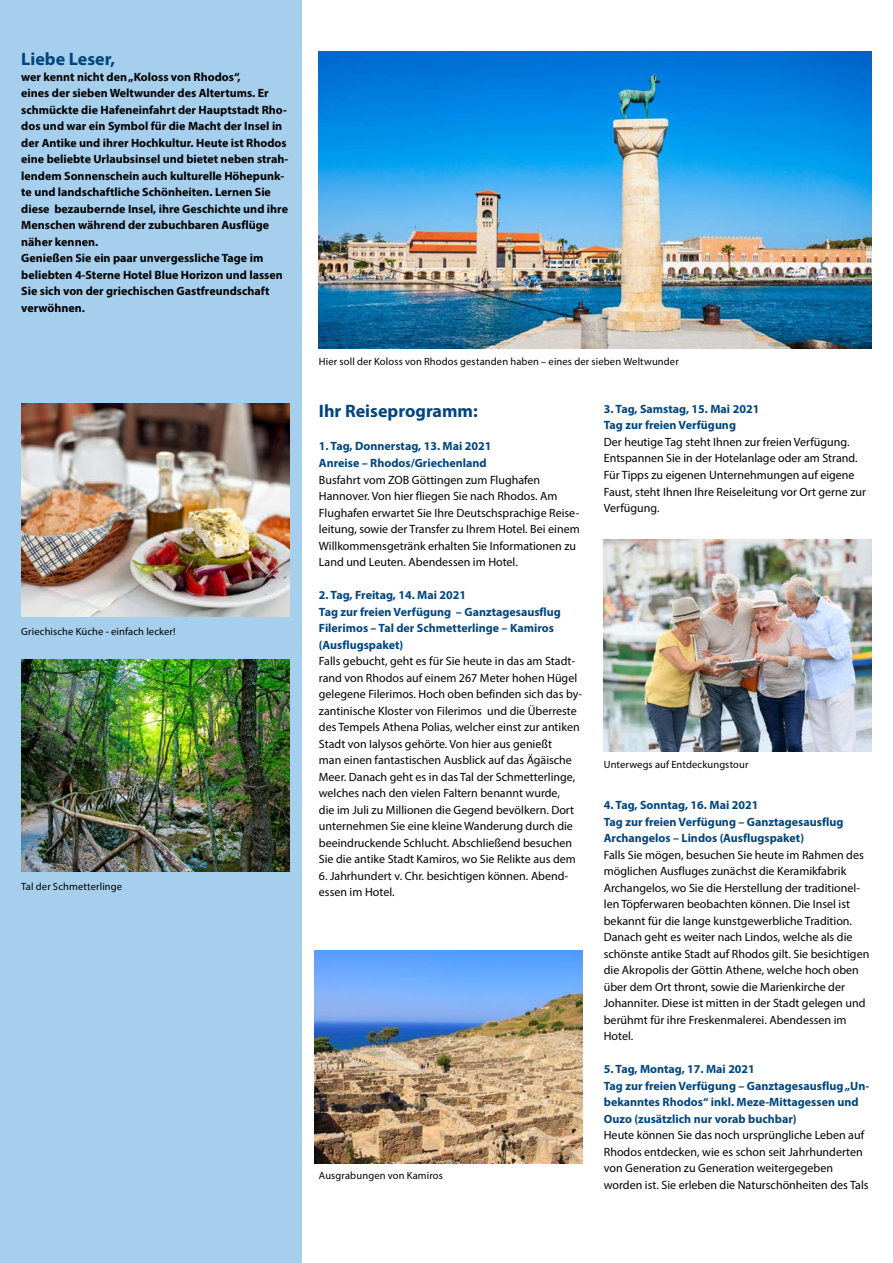
<style>
.page{position:relative;width:893px;height:1263px;background:#fff}
.page>*{position:absolute;margin:0;border:0;box-sizing:border-box;transform-origin:0 0}
.t1{font:700 18px "Myriad Pro";color:#00457f}
.t2{font:12px/16.5px "Myriad Pro";color:#000}
.t3{font:700 12px/16.5px "Myriad Pro";color:#000}
.t4{font:700 12px/16.5px "Myriad Pro";color:#00457f}
.t5{font:10.5px "Myriad Pro";letter-spacing:.015em;color:#000}
</style>
<div class="page">
<div style="left:0;top:0;width:302px;height:1263px;background:#a6cfed"></div>
<img style="left:21px;top:404px;width:268px;height:213px">
<img style="left:21px;top:659px;width:268px;height:213px">
<img style="left:319px;top:51px;width:553px;height:298px">
<img style="left:315px;top:950px;width:268px;height:213px">
<img style="left:604px;top:539px;width:268px;height:213px">
<h1 class="t1" style="left:21px;top:47px;width:95px">Liebe Leser,</h1>
<p class="t3" style="left:21px;top:68px;width:269px">wer kennt nicht den „Koloss von Rhodos“,<br>eines der sieben Weltwunder des Altertums. Er schmückte die Hafeneinfahrt der Hauptstadt Rho&shy;dos und war ein Symbol für die Macht der Insel in der Antike und ihrer Hochkultur. Heute ist Rhodos eine beliebte Urlaubsinsel und bietet neben strah&shy;lendem Sonnenschein auch kulturelle Höhepunk&shy;te und landschaftliche Schönheiten. Lernen Sie diese bezaubernde Insel, ihre Geschichte und ihre Menschen während der zubuchbaren Ausflüge näher kennen.<br>Genießen Sie ein paar unvergessliche Tage im beliebten 4-Sterne Hotel Blue Horizon und lassen Sie sich von der griechischen Gastfreundschaft verwöhnen.</p>
<p class="t5" style="left:21px;top:625px;width:156px">Griechische Küche - einfach lecker!</p>
<p class="t5" style="left:21px;top:880px;width:102px">Tal der Schmetterlinge</p>
<p class="t5" style="left:319px;top:355px;width:361px">Hier soll der Koloss von Rhodos gestanden haben – eines der sieben Weltwunder</p>
<h1 class="t1" style="left:319px;top:400px;width:160px">Ihr Reiseprogramm:</h1>
<p class="t4" style="left:319px;top:438px;width:174px">1. Tag, Donnerstag, 13. Mai 2021<br>Anreise – Rhodos/Griechenland</p>
<p class="t2" style="left:319px;top:471px;width:262px">Busfahrt vom ZOB Göttingen zum Flughafen Hannover. Von hier fliegen Sie nach Rhodos. Am Flughafen erwartet Sie Ihre Deutschsprachige Reise&shy;leitung, sowie der Transfer zu Ihrem Hotel. Bei einem Willkommensgetränk erhalten Sie Informationen zu Land und Leuten. Abendessen im Hotel.</p>
<p class="t4" style="left:319px;top:586px;width:244px">2. Tag, Freitag, 14. Mai 2021<br>Tag zur freien Verfügung – Ganztagesausflug Filerimos – Tal der Schmetterlinge – Kamiros (Ausflugspaket)</p>
<p class="t2" style="left:319px;top:652px;width:265px">Falls gebucht, geht es für Sie heute in das am Stadt&shy;rand von Rhodos auf einem 267 Meter hohen Hügel gelegene Filerimos. Hoch oben befinden sich das by&shy;zantinische Kloster von Filerimos und die Überreste des Tempels Athena Polias, welcher einst zur antiken Stadt von Ialysos gehörte. Von hier aus genießt<br>man einen fantastischen Ausblick auf das Ägäische Meer. Danach geht es in das Tal der Schmetterlinge, welches nach den vielen Faltern benannt wurde,<br>die im Juli zu Millionen die Gegend bevölkern. Dort unternehmen Sie eine kleine Wanderung durch die beeindruckende Schlucht. Abschließend besuchen Sie die antike Stadt Kamiros, wo Sie Relikte aus dem</p>
<p class="t2" style="left:319px;top:867px;width:251px">6. Jahrhundert v. Chr. besichtigen können. Abend&shy;essen im Hotel.</p>
<p class="t5" style="left:319px;top:1169px;width:126px">Ausgrabungen von Kamiros</p>
<p class="t4" style="left:604px;top:400px;width:157px">3. Tag, Samstag, 15. Mai 2021<br>Tag zur freien Verfügung</p>
<p class="t2" style="left:604px;top:433px;width:264px">Der heutige Tag steht Ihnen zur freien Verfügung.<br>Entspannen Sie in der Hotelanlage oder am Strand.<br>Für Tipps zu eigenen Unternehmungen auf eigene Faust, steht Ihnen Ihre Reiseleitung vor Ort gerne zur Verfügung.</p>
<p class="t5" style="left:604px;top:758px;width:146px">Unterwegs auf Entdeckungstour</p>
<p class="t4" style="left:604px;top:796px;width:241px">4. Tag, Sonntag, 16. Mai 2021<br>Tag zur freien Verfügung – Ganztagesausflug<br>Archangelos – Lindos (Ausflugspaket)</p>
<p class="t2" style="left:604px;top:846px;width:267px">Falls Sie mögen, besuchen Sie heute im Rahmen des möglichen Ausfluges zunächst die Keramikfabrik Archangelos, wo Sie die Herstellung der traditionel&shy;len Töpferwaren beobachten können. Die Insel ist bekannt für die lange kunstgewerbliche Tradition.<br>Danach geht es weiter nach Lindos, welche als die schönste antike Stadt auf Rhodos gilt. Sie besichtigen die Akropolis der Göttin Athene, welche hoch oben über dem Ort thront, sowie die Marienkirche der Johanniter. Diese ist mitten in der Stadt gelegen und berühmt für ihre Freskenmalerei. Abendessen im Hotel.</p>
<p class="t4" style="left:604px;top:1060px;width:267px">5. Tag, Montag, 17. Mai 2021<br>Tag zur freien Verfügung – Ganztagesausflug „Un&shy;bekanntes Rhodos“ inkl. Meze-Mittagessen und Ouzo (zusätzlich nur vorab buchbar)</p>
<p class="t2" style="left:604px;top:1126px;width:266px">Heute können Sie das noch ursprüngliche Leben auf Rhodos entdecken, wie es schon seit Jahrhunderten von Generation zu Generation weitergegeben worden ist. Sie erleben die Naturschönheiten des Tals</p>
</div>
